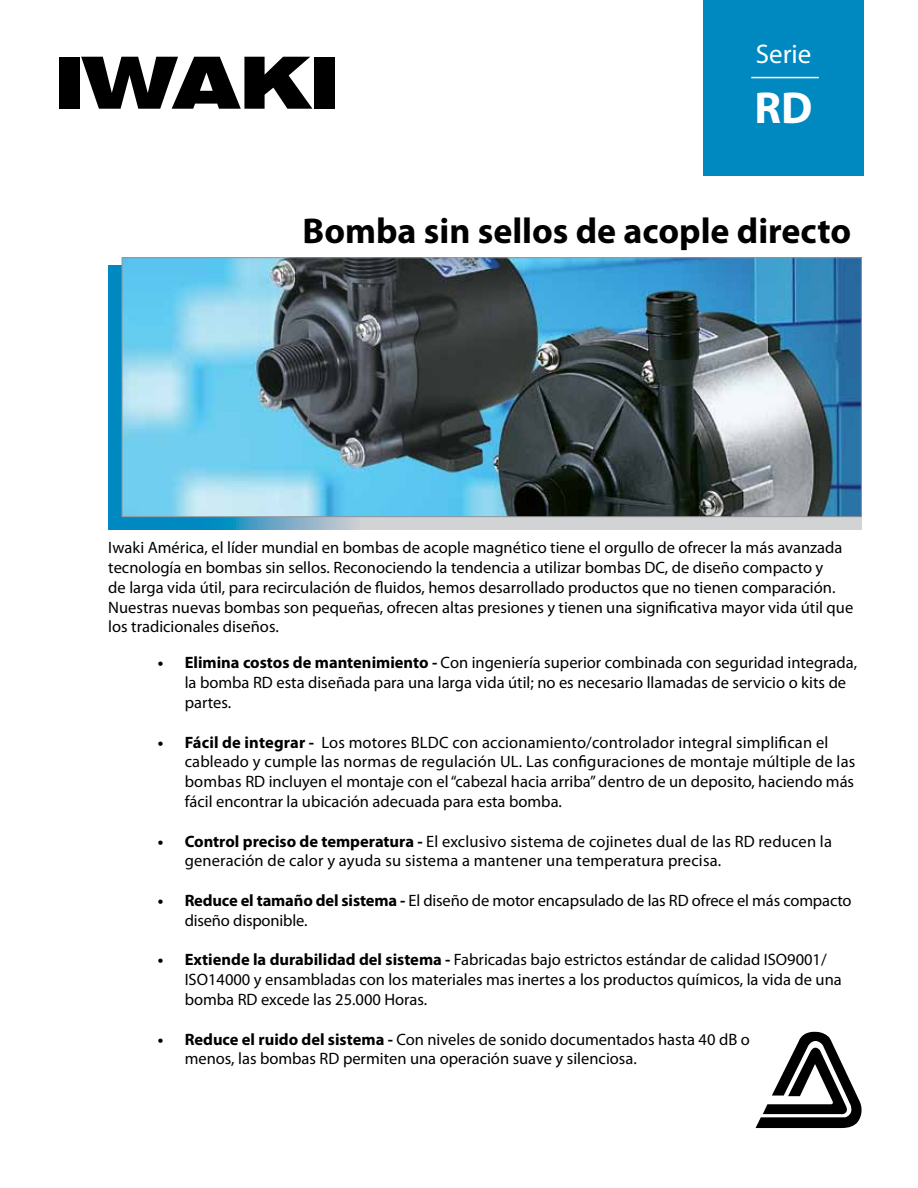
<style>
.page{position:relative;width:918px;height:1188px;background:#fff}
.page>*{position:absolute;margin:0;border:0;box-sizing:border-box;transform-origin:0 0}
.t1{font:900 expanded 72px "Swiss 721 BT";color:#000}
.t2{font:700 45px "Myriad Pro";color:#fff}
.t3{font:700 36px "Myriad Pro";color:#000}
.t4{font:27px "Myriad Pro";color:#fff}
.t5{font:16.5px/19.8px "Myriad Pro";color:#000}
.s1{font-weight:700}
</style>
<div class="page">
<div style="left:703px;top:0;width:161px;height:175px;background:#0089c0"></div>
<svg style="left:108px;top:266px;width:754px;height:263px;background:#75b0c9"></svg>
<svg style="left:756px;top:1032px;width:106px;height:96px"></svg>
<img style="left:124px;top:260px;width:736px;height:255px">
<div style="left:122px;top:258px;width:740px;height:259px;border:1px solid #939598"></div>
<hr style="left:751px;top:77px;width:68px;height:1px;background:#fff">
<h1 class="t1" style="left:54px;top:39px;width:288px">IWAKI</h1>
<h3 class="t4" style="left:756px;top:38px;width:57px">Serie</h3>
<h2 class="t2" style="left:755px;top:79px;width:60px">RD</h2>
<h3 class="t3" style="left:302px;top:207px;width:550px">Bomba sin sellos de acople directo</h3>
<p class="t5" style="left:108px;top:538px;width:746px">Iwaki América, el líder mundial en bombas de acople magnético tiene el orgullo de ofrecer la más avanzada tecnología en bombas sin sellos. Reconociendo la tendencia a utilizar bombas DC, de diseño compacto y<br>de larga vida útil, para recirculación de fluidos, hemos desarrollado productos que no tienen comparación.<br>Nuestras nuevas bombas son pequeñas, ofrecen altas presiones y tienen una significativa mayor vida útil que los tradicionales diseños.</p>
<p class="t5" style="left:185px;top:653px;width:674px;text-indent:-27px"><span class="s1">• Elimina costos de mantenimiento -</span> Con ingeniería superior combinada con seguridad integrada, la bomba RD esta diseñada para una larga vida útil; no es necesario llamadas de servicio o kits de partes.</p>
<p class="t5" style="left:185px;top:732px;width:672px;text-indent:-27px"><span class="s1">• Fácil de integrar -</span> Los motores BLDC con accionamiento/controlador integral simplifican el cableado y cumple las normas de regulación UL. Las configuraciones de montaje múltiple de las bombas RD incluyen el montaje con el “cabezal hacia arriba” dentro de un deposito, haciendo más fácil encontrar la ubicación adecuada para esta bomba.</p>
<p class="t5" style="left:185px;top:831px;width:649px;text-indent:-27px"><span class="s1">• Control preciso de temperatura -</span> El exclusivo sistema de cojinetes dual de las RD reducen la generación de calor y ayuda su sistema a mantener una temperatura precisa.</p>
<p class="t5" style="left:185px;top:890px;width:669px;text-indent:-27px"><span class="s1">• Reduce el tamaño del sistema -</span> El diseño de motor encapsulado de las RD ofrece el más compacto diseño disponible.</p>
<p class="t5" style="left:185px;top:950px;width:659px;text-indent:-27px"><span class="s1">• Extiende la durabilidad del sistema -</span> Fabricadas bajo estrictos estándar de calidad ISO9001/<br>ISO14000 y ensambladas con los materiales mas inertes a los productos químicos, la vida de una bomba RD excede las 25.000 Horas.</p>
<p class="t5" style="left:185px;top:1029px;width:567px;text-indent:-27px"><span class="s1">• Reduce el ruido del sistema -</span> Con niveles de sonido documentados hasta 40 dB o menos, las bombas RD permiten una operación suave y silenciosa.</p>
</div>
